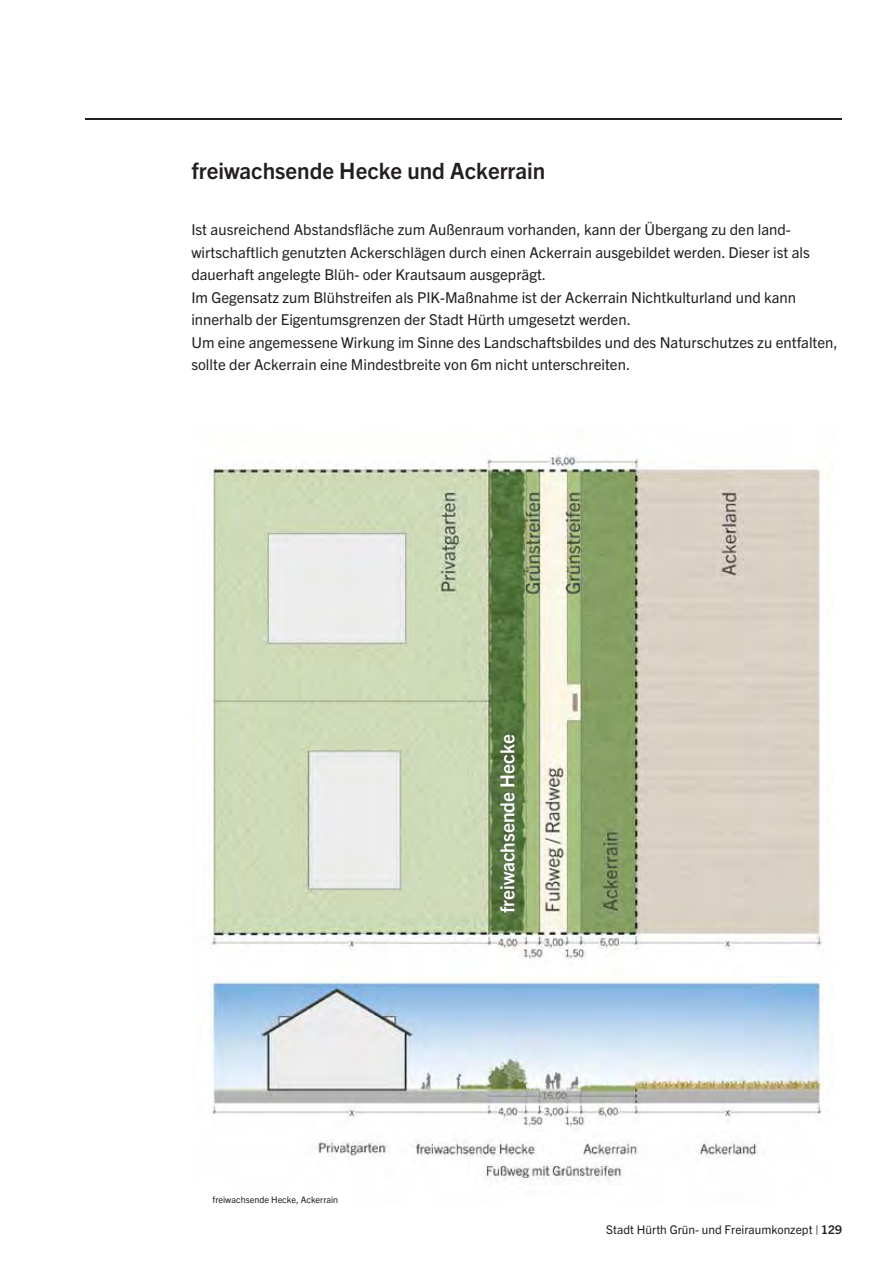
<style>
.page{position:relative;width:893px;height:1263px;background:#fff}
.page>*{position:absolute;margin:0;border:0;box-sizing:border-box;transform-origin:0 0}
.t1{font:700 22.5px "Trade Gothic Next LT Pro";color:#231f20}
.t2{font:700 19.5px "Trade Gothic Next LT Pro";color:#fff}
.t3{font:15px/22.5px "Trade Gothic Next LT Pro";color:#231f20}
.t4{font:12px "Trade Gothic Next LT Pro";color:#231f20}
.t5{font:9px "Trade Gothic Next LT Pro";color:#231f20}
.s1{font-weight:700}
</style>
<div class="page">
<hr style="left:85px;top:118px;width:757px;height:2px;background:#231f20">
<img style="left:209px;top:455px;width:624px;height:728px">
<h1 class="t1" style="left:191px;top:155px;width:355px">freiwachsende Hecke und Ackerrain</h1>
<p class="t3" style="left:191px;top:217px;width:648px">Ist ausreichend Abstandsfläche zum Außenraum vorhanden, kann der Übergang zu den land&shy;wirtschaftlich genutzten Ackerschlägen durch einen Ackerrain ausgebildet werden. Dieser ist als dauerhaft angelegte Blüh- oder Krautsaum ausgeprägt.<br>Im Gegensatz zum Blühstreifen als PIK-Maßnahme ist der Ackerrain Nichtkulturland und kann innerhalb der Eigentumsgrenzen der Stadt Hürth umgesetzt werden.<br>Um eine angemessene Wirkung im Sinne des Landschaftsbildes und des Naturschutzes zu entfalten, sollte der Ackerrain eine Mindestbreite von 6m nicht unterschreiten.</p>
<p class="t5" style="left:213px;top:1193px;width:127px">freiwachsende Hecke, Ackerrain</p>
<h2 class="t2" style="left:494px;top:913px;width:181px;rotate:-90deg">freiwachsende Hecke</h2>
<p class="t4" style="left:606px;top:1221px;width:237px">Stadt Hürth Grün- und Freiraumkonzept | <span class="s1">129</span></p>
</div>
